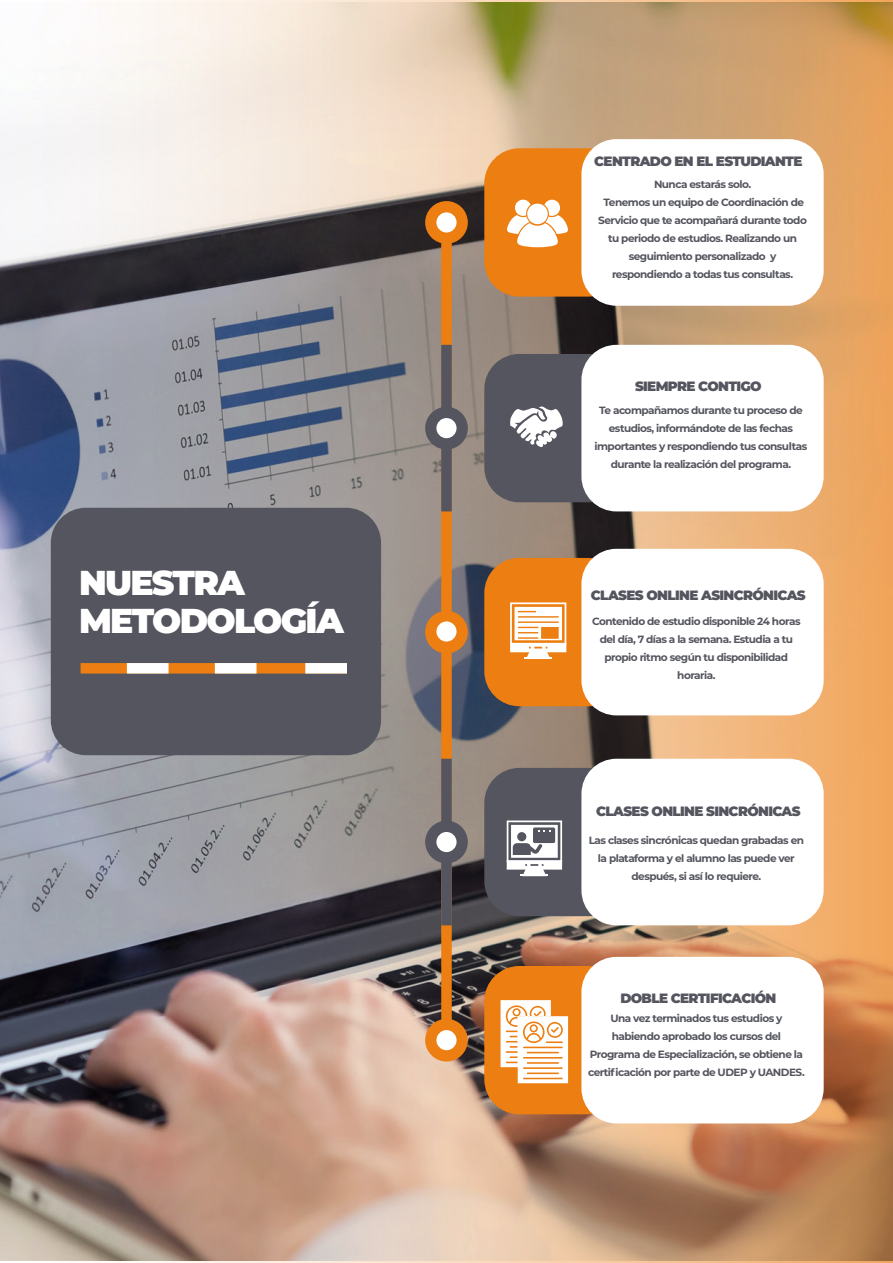
<style>
.page{position:relative;width:893px;height:1263px;background:#fff}
.page>*{position:absolute;margin:0;border:0;box-sizing:border-box;transform-origin:0 0}
.t1{font:900 34.5px/37.5px "Montserrat";letter-spacing:-.05em;color:#fff}
.t2{font:900 13.5px "Montserrat";letter-spacing:-.05em;color:#54555e}
.t3{font:700 10.5px/18px "Montserrat";letter-spacing:-.05em;color:#54555e;text-align:center}
</style>
<div class="page">
<img style="left:0;top:0;width:893px;height:1263px">
<div style="left:51px;top:508px;width:330px;height:247px;background:#54555e;border-radius:35px"></div>
<div style="left:81px;top:663px;width:266px;height:10px;background:#ec7e12"></div>
<div style="left:127px;top:663px;width:42px;height:10px;background:#fff"></div>
<div style="left:215px;top:663px;width:41px;height:10px;background:#fff"></div>
<div style="left:305px;top:663px;width:42px;height:10px;background:#fff"></div>
<div style="left:484px;top:148px;width:139px;height:149px;background:#ec7e12;border-radius:35px"></div>
<div style="left:581px;top:139px;width:243px;height:167px;background:#fff;border-radius:35px"></div>
<div style="left:484px;top:354px;width:139px;height:148px;background:#54555e;border-radius:35px"></div>
<div style="left:581px;top:345px;width:243px;height:166px;background:#fff;border-radius:35px"></div>
<div style="left:484px;top:558px;width:139px;height:148px;background:#ec7e12;border-radius:35px"></div>
<div style="left:581px;top:549px;width:243px;height:166px;background:#fff;border-radius:35px"></div>
<div style="left:484px;top:768px;width:139px;height:148px;background:#54555e;border-radius:35px"></div>
<div style="left:581px;top:759px;width:243px;height:166px;background:#fff;border-radius:35px"></div>
<div style="left:484px;top:966px;width:139px;height:148px;background:#ec7e12;border-radius:35px"></div>
<div style="left:581px;top:957px;width:243px;height:166px;background:#fff;border-radius:35px"></div>
<div style="left:425px;top:201px;width:43px;height:43px;background:#ec7e12;border-radius:50%"></div>
<div style="left:425px;top:611px;width:43px;height:42px;background:#ec7e12;border-radius:50%"></div>
<div style="left:425px;top:1019px;width:43px;height:42px;background:#ec7e12;border-radius:50%"></div>
<div style="left:441px;top:222px;width:11px;height:818px;background:#ec7e12"></div>
<div style="left:441px;top:345px;width:11px;height:166px;background:#54555e"></div>
<div style="left:441px;top:759px;width:11px;height:166px;background:#54555e"></div>
<div style="left:425px;top:407px;width:43px;height:42px;background:#54555e;border-radius:50%"></div>
<div style="left:425px;top:821px;width:43px;height:42px;background:#54555e;border-radius:50%"></div>
<div style="left:436px;top:212px;width:21px;height:20px;background:#fff;border-radius:50%"></div>
<div style="left:436px;top:418px;width:21px;height:20px;background:#fff;border-radius:50%"></div>
<div style="left:436px;top:621px;width:21px;height:20px;background:#fff;border-radius:50%"></div>
<div style="left:436px;top:832px;width:21px;height:20px;background:#fff;border-radius:50%"></div>
<div style="left:436px;top:1030px;width:21px;height:20px;background:#fff;border-radius:50%"></div>
<svg style="left:510px;top:602px;width:56px;height:57px"></svg>
<svg style="left:507px;top:820px;width:55px;height:56px"></svg>
<svg style="left:510px;top:406px;width:53px;height:41px"></svg>
<svg style="left:507px;top:200px;width:61px;height:47px"></svg>
<svg style="left:501px;top:1000px;width:67px;height:83px"></svg>
<h1 class="t1" style="left:79px;top:562px;width:266px">NUESTRA<br>METODOLOGÍA</h1>
<p class="t2" style="left:594px;top:151px;width:210px">CENTRADO EN EL ESTUDIANTE</p>
<p class="t3" style="left:598px;top:174px;width:210px">Nunca estarás solo.<br>Tenemos un equipo de Coordinación de Servicio que te acompañará durante todo tu periodo de estudios. Realizando un seguimiento personalizado y respondiendo a todas tus consultas.</p>
<p class="t2" style="left:635px;top:376px;width:128px">SIEMPRE CONTIGO</p>
<p class="t3" style="left:594px;top:401px;width:214px">Te acompañamos durante tu proceso de estudios, informándote de las fechas importantes y respondiendo tus consultas durante la realización del programa.</p>
<p class="t2" style="left:591px;top:585px;width:216px">CLASES ONLINE ASINCRÓNICAS</p>
<p class="t3" style="left:592px;top:612px;width:210px">Contenido de estudio disponible 24 horas del día, 7 días a la semana. Estudia a tu propio ritmo según tu disponibilidad horaria.</p>
<p class="t2" style="left:596px;top:801px;width:206px">CLASES ONLINE SINCRÓNICAS</p>
<p class="t3" style="left:589px;top:830px;width:217px">Las clases sincrónicas quedan grabadas en la plataforma y el alumno las puede ver después, si así lo requiere.</p>
<p class="t2" style="left:620px;top:988px;width:158px">DOBLE CERTIFICACIÓN</p>
<p class="t3" style="left:588px;top:1009px;width:218px">Una vez terminados tus estudios y habiendo aprobado los cursos del Programa de Especialización, se obtiene la certificación por parte de UDEP y UANDES.</p>
</div>
